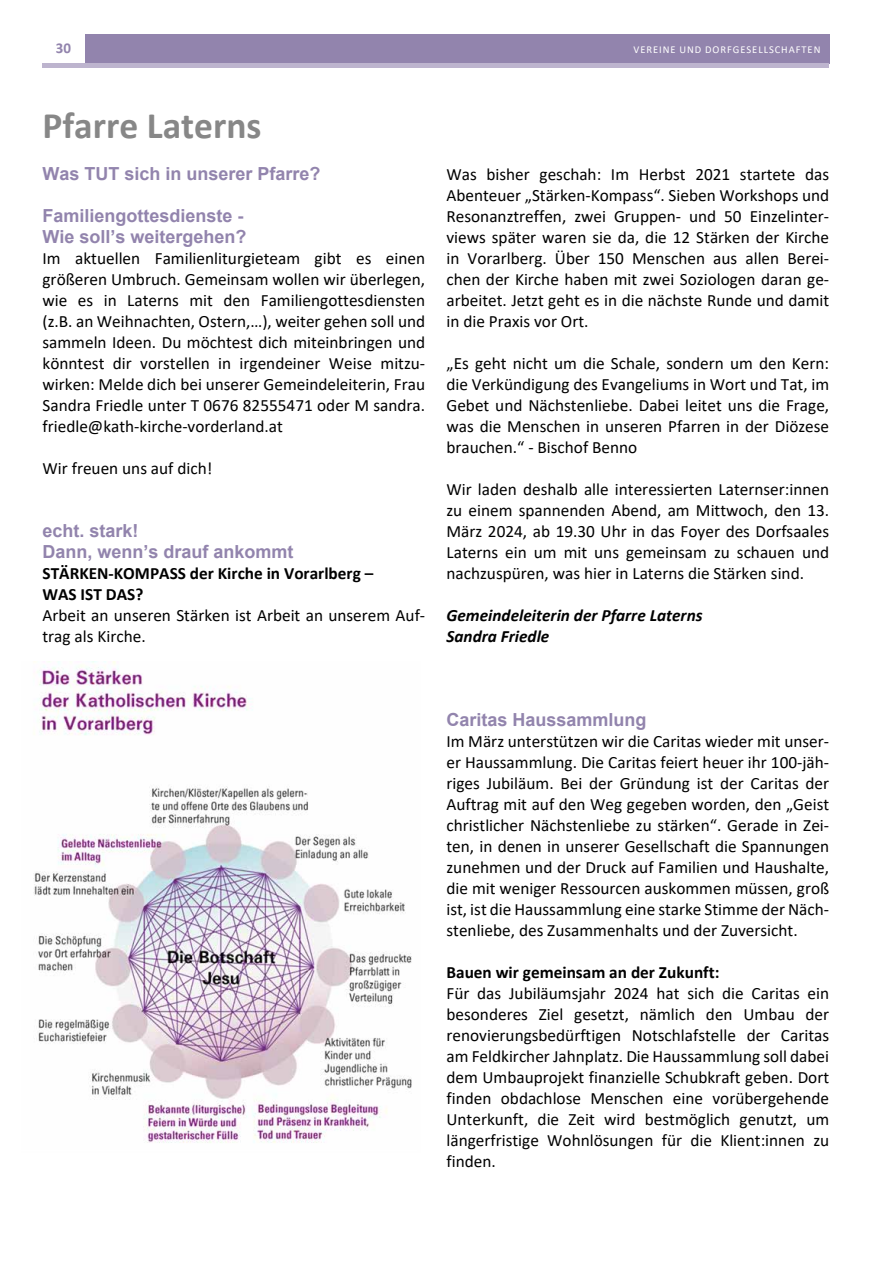
<style>
.page{position:relative;width:893px;height:1263px;background:#fff}
.page>*{position:absolute;margin:0;border:0;box-sizing:border-box;transform-origin:0 0}
.t1{font:700 37.5px "Calibri";color:#878787}
.t2{font:700 18px/21px "Arial";color:#9284ad}
.t3{font:17.25px/21px "Calibri";color:#000;text-align:justify}
.t4{font:700 17.25px/21px "Calibri";color:#000}
.t5{font:italic 700 17.25px/21px "Calibri";color:#000}
.t6{font:700 15px "Calibri";color:#9284ad}
.t7{font:10.5px "Calibri";letter-spacing:.09em;color:#fff}
</style>
<div class="page">
<div style="left:85px;top:34px;width:744px;height:30px;background:#9284ad"></div>
<hr style="left:43px;top:64px;width:786px;height:4px;background:#bdb4ce">
<img style="left:33px;top:661px;width:379px;height:482px">
<p class="t6" style="left:56px;top:38px;width:17px">30</p>
<p class="t7" style="left:634px;top:42px;width:188px">VEREINE UND DORFGESELLSCHAFTEN</p>
<h1 class="t1" style="left:43px;top:99px;width:220px">Pfarre Laterns</h1>
<p class="t2" style="left:43px;top:163px;width:280px">Was TUT sich in unserer Pfarre?</p>
<p class="t2" style="left:43px;top:205px;width:206px">Familiengottesdienste -<br>Wie soll’s weitergehen?</p>
<p class="t3" style="left:43px;top:247px;width:384px">Im aktuellen Familienliturgieteam gibt es einen größeren Umbruch. Gemeinsam wollen wir überlegen, wie es in Laterns mit den Familiengottesdiensten (z.B. an Weihnachten, Ostern,…), weiter gehen soll und sammeln Ideen. Du möchtest dich miteinbringen und könntest dir vorstellen in irgendeiner Weise mitzu&shy;wirken: Melde dich bei unserer Gemeindeleiterin, Frau Sandra Friedle unter T 0676 82555471 oder M sandra. friedle@kath-kirche-vorderland.at</p>
<p class="t3" style="left:43px;top:457px;width:171px">Wir freuen uns auf dich!</p>
<p class="t2" style="left:43px;top:520px;width:253px">echt. stark!<br>Dann, wenn’s drauf ankommt</p>
<p class="t4" style="left:43px;top:562px;width:332px">STÄRKEN-KOMPASS der Kirche in Vorarlberg –<br>WAS IST DAS?</p>
<p class="t3" style="left:43px;top:604px;width:384px">Arbeit an unseren Stärken ist Arbeit an unserem Auf&shy;trag als Kirche.</p>
<p class="t3" style="left:446px;top:163px;width:384px">Was bisher geschah: Im Herbst 2021 startete das Abenteuer „Stärken-Kompass“. Sieben Workshops und Resonanztreffen, zwei Gruppen- und 50 Einzelinter&shy;views später waren sie da, die 12 Stärken der Kirche in Vorarlberg. Über 150 Menschen aus allen Berei&shy;chen der Kirche haben mit zwei Soziologen daran ge&shy;arbeitet. Jetzt geht es in die nächste Runde und damit in die Praxis vor Ort.</p>
<p class="t3" style="left:446px;top:352px;width:384px">„Es geht nicht um die Schale, sondern um den Kern: die Verkündigung des Evangeliums in Wort und Tat, im Gebet und Nächstenliebe. Dabei leitet uns die Frage, was die Menschen in unseren Pfarren in der Diözese brauchen.“ - Bischof Benno</p>
<p class="t3" style="left:446px;top:478px;width:384px">Wir laden deshalb alle interessierten Laternser:innen zu einem spannenden Abend, am Mittwoch, den 13.<br>März 2024, ab 19.30 Uhr in das Foyer des Dorfsaales Laterns ein um mit uns gemeinsam zu schauen und nachzuspüren, was hier in Laterns die Stärken sind.</p>
<p class="t5" style="left:446px;top:604px;width:258px">Gemeindeleiterin der Pfarre Laterns<br>Sandra Friedle</p>
<p class="t2" style="left:446px;top:709px;width:202px">Caritas Haussammlung</p>
<p class="t3" style="left:446px;top:730px;width:384px">Im März unterstützen wir die Caritas wieder mit unser&shy;er Haussammlung. Die Caritas feiert heuer ihr 100-jäh&shy;riges Jubiläum. Bei der Gründung ist der Caritas der Auftrag mit auf den Weg gegeben worden, den „Geist christlicher Nächstenliebe zu stärken“. Gerade in Zei&shy;ten, in denen in unserer Gesellschaft die Spannungen zunehmen und der Druck auf Familien und Haushalte, die mit weniger Ressourcen auskommen müssen, groß ist, ist die Haussammlung eine starke Stimme der Näch&shy;stenliebe, des Zusammenhalts und der Zuversicht.</p>
<p class="t4" style="left:446px;top:961px;width:274px">Bauen wir gemeinsam an der Zukunft:</p>
<p class="t3" style="left:446px;top:982px;width:384px">Für das Jubiläumsjahr 2024 hat sich die Caritas ein besonderes Ziel gesetzt, nämlich den Umbau der renovierungsbedürftigen Notschlafstelle der Caritas am Feldkircher Jahnplatz. Die Haussammlung soll dabei dem Umbauprojekt finanzielle Schubkraft geben. Dort finden obdachlose Menschen eine vorübergehende Unterkunft, die Zeit wird bestmöglich genutzt, um längerfristige Wohnlösungen für die Klient:innen zu finden.</p>
</div>
